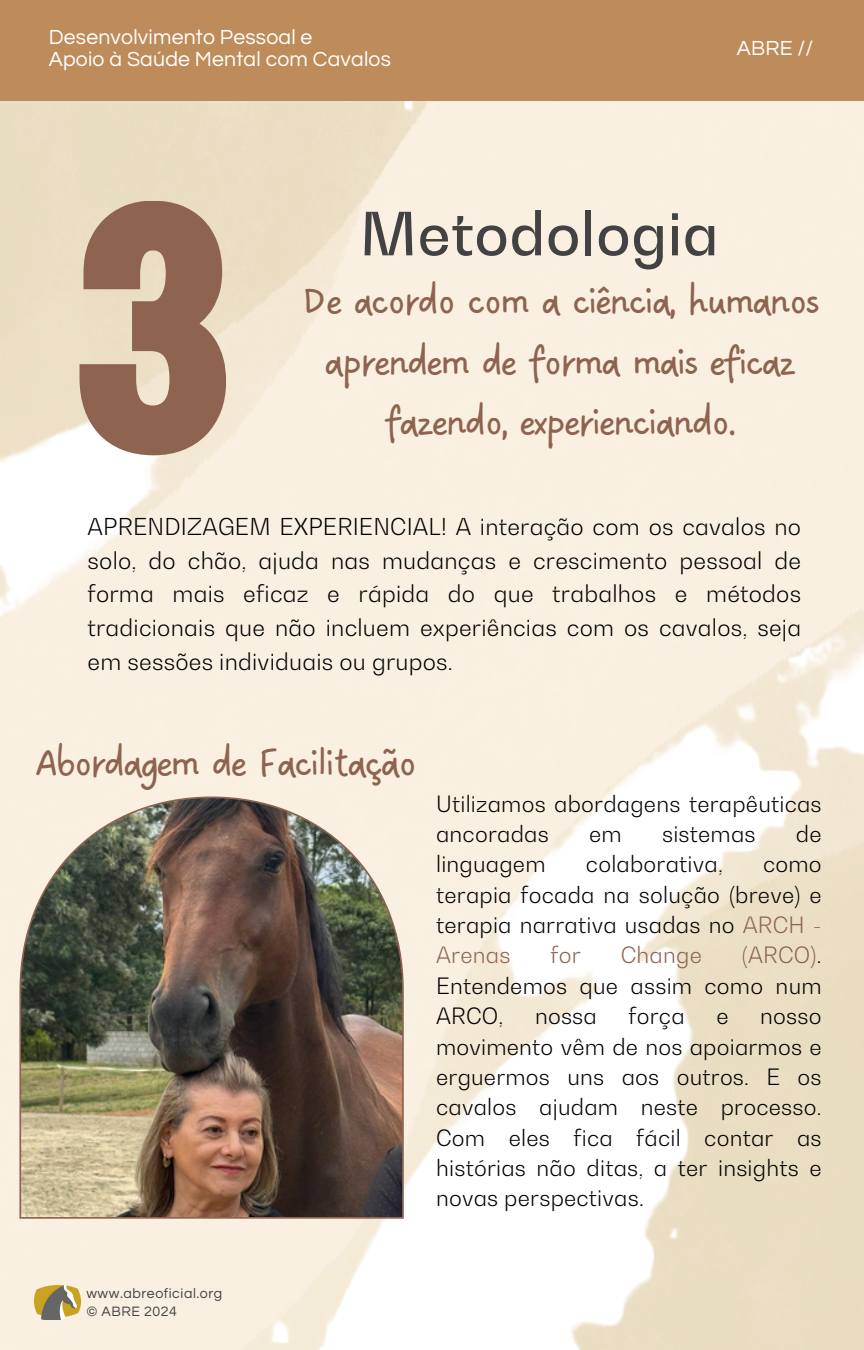
<style>
.page{position:relative;width:864px;height:1350px;background:#fff}
.page>*{position:absolute;margin:0;border:0;box-sizing:border-box;transform-origin:0 0}
.t1{font:500 58.95px "Bw Gradual DEMO";letter-spacing:.01em;color:#424242}
.t2{font:44.1px/60.8px "DO Sans Regular Alt";letter-spacing:-.09em;color:#8e6350;text-align:center}
.t3{font:300 22.95px/33.8px "Bw Gradual DEMO";letter-spacing:.01em;color:#000;text-align:justify}
.t4{font:300 22.28px/30.4px "Bw Gradual DEMO";letter-spacing:.01em;color:#000;text-align:justify}
.t5{font:300 22.28px "Bw Gradual DEMO";letter-spacing:.01em;color:#8e6350}
.t6{font:21.15px/22.1px "Questrial";letter-spacing:.01em;color:#fff}
.t7{font:14.17px "Questrial";letter-spacing:.04em;color:#424242}
.s1{color:#8e6350}
</style>
<div class="page">
<img style="left:0;top:101px;width:864px;height:1249px">
<div style="left:0;top:0;width:864px;height:101px;background:#bd8c5a"></div>
<svg style="left:80px;top:201px;width:146px;height:254px;background:#ad8c78"></svg>
<img style="left:35px;top:1285px;width:45px;height:34px">
<img style="left:19px;top:796px;width:385px;height:423px">
<p class="t6" style="left:49px;top:27px;width:344px">Desenvolvimento Pessoal e<br>Apoio à Saúde Mental com Cavalos</p>
<h3 class="t6" style="left:737px;top:38px;width:78px">ABRE //</h3>
<h1 class="t1" style="left:360px;top:198px;width:360px">Metodologia</h1>
<h4 class="t2" style="left:301px;top:273px;width:521px">De acordo com a ciência, humanos aprendem de forma mais eficaz fazendo, experienciando.</h4>
<h2 class="t3" style="left:88px;top:509px;width:715px">APRENDIZAGEM EXPERIENCIAL! A interação com os cavalos no solo, do chão, ajuda nas mudanças e crescimento pessoal de forma mais eficaz e rápida do que trabalhos e métodos tradicionais que não incluem experiências com os cavalos, seja em sessões individuais ou grupos.</h2>
<p class="t2" style="left:35px;top:735px;width:385px">Abordagem de Facilitação</p>
<h2 class="t4" style="left:436px;top:788px;width:387px">Utilizamos abordagens terapêuticas ancoradas</h2>
<h2 class="t4" style="left:589px;top:818px;width:34px">em</h2>
<h2 class="t4" style="left:662px;top:818px;width:95px">sistemas</h2>
<h2 class="t4" style="left:796px;top:818px;width:27px">de</h2>
<h2 class="t4" style="left:436px;top:849px;width:111px">linguagem</h2>
<h2 class="t4" style="left:586px;top:849px;width:138px">colaborativa,</h2>
<h2 class="t4" style="left:436px;top:849px;width:387px;text-indent:327px">como terapia focada na solução (breve) e terapia narrativa usadas no <span class="s1">ARCH - Arenas</span></h2>
<h2 class="t4" style="left:436px;top:940px;width:387px;text-indent:306px"><span class="s1">(ARCO)</span>.<br>Entendemos que assim como num ARCO,</h2>
<h2 class="t5" style="left:551px;top:942px;width:32px">for</h2>
<h2 class="t5" style="left:621px;top:942px;width:83px">Change</h2>
<h2 class="t4" style="left:535px;top:1001px;width:63px">nossa</h2>
<h2 class="t4" style="left:629px;top:1001px;width:58px">força</h2>
<h2 class="t4" style="left:716px;top:1001px;width:14px">e</h2>
<h2 class="t4" style="left:436px;top:1001px;width:387px;text-indent:324px">nosso movimento vêm de nos apoiarmos e erguermos uns aos outros. E os cavalos ajudam neste processo.<br>Com eles fica fácil contar as histórias não ditas, a ter insights e novas perspectivas.</h2>
<p class="t7" style="left:86px;top:1286px;width:137px">www.abreoficial.org</p>
<h4 class="t7" style="left:86px;top:1304px;width:92px">© ABRE 2024</h4>
</div>
